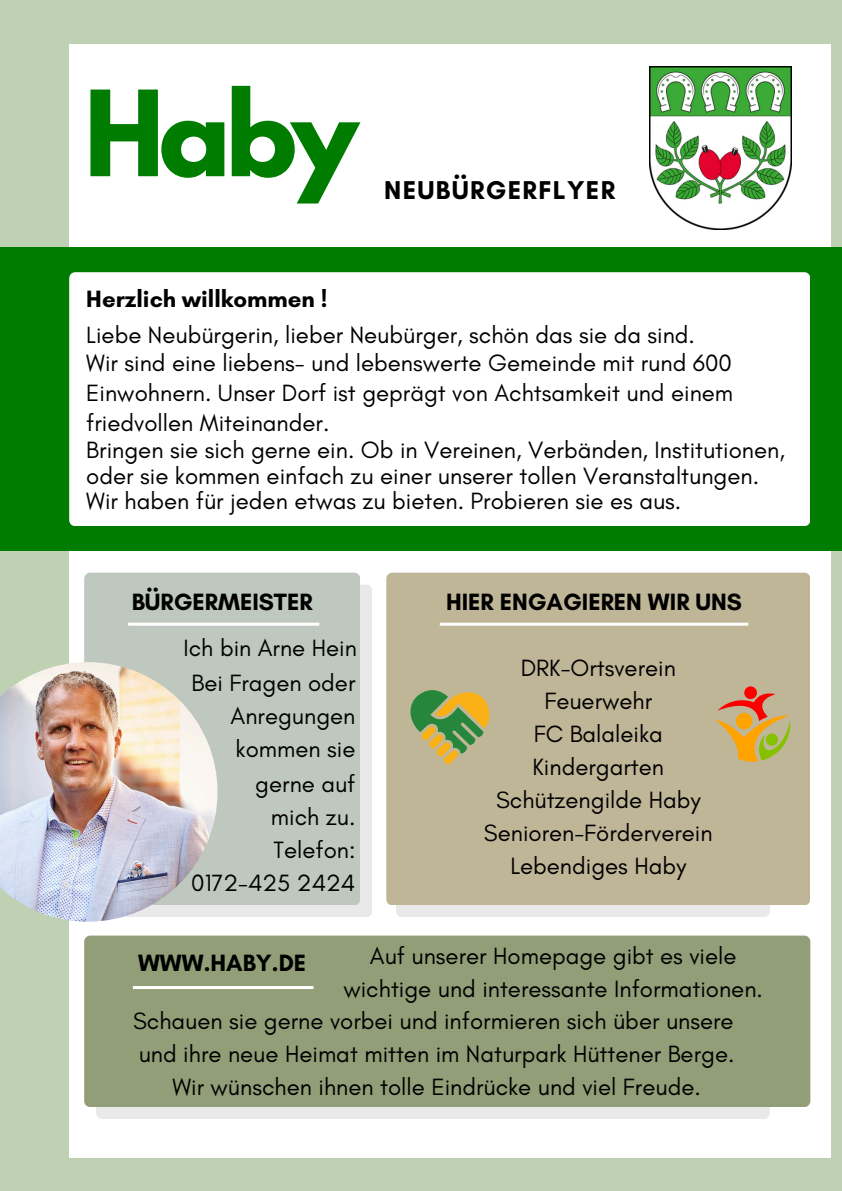
<style>
.page{position:relative;width:842px;height:1191px;background:#fff}
.page>*{position:absolute;margin:0;border:0;box-sizing:border-box;transform-origin:0 0}
.t1{font:700 105px "League Spartan";color:#007d00}
.t2{font:700 26.2px "Glacial Indifference";letter-spacing:.05em;color:#000}
.t3{font:24px/30px "Glacial Indifference";color:#000;text-align:justify}
.t4{font:700 24px "Glacial Indifference";color:#000}
</style>
<div class="page">
<div style="left:0;top:0;width:842px;height:1190px;background:#bfd1b3"></div>
<div style="left:69px;top:45px;width:762px;height:1112px;background:#fff"></div>
<div style="left:0;top:247px;width:842px;height:304px;background:#007d00"></div>
<div style="left:69px;top:272px;width:741px;height:254px;background:#fff;border-radius:6px"></div>
<div style="left:96px;top:584px;width:276px;height:332px;background:#e9e9e9;border-radius:6px"></div>
<div style="left:84px;top:572px;width:276px;height:332px;background:#bec8be;border-radius:6px"></div>
<div style="left:396px;top:584px;width:374px;height:333px;background:#e9e9e9;border-radius:6px"></div>
<div style="left:386px;top:572px;width:424px;height:333px;background:#bfb597;border-radius:6px"></div>
<div style="left:96px;top:947px;width:674px;height:171px;background:#e9e9e9;border-radius:6px"></div>
<div style="left:84px;top:935px;width:726px;height:171px;background:#929e77;border-radius:6px"></div>
<hr style="left:128px;top:622px;width:191px;height:3px;background:#fff">
<hr style="left:440px;top:622px;width:308px;height:3px;background:#fff">
<hr style="left:133px;top:985px;width:180px;height:3px;background:#fff">
<img style="left:650px;top:66px;width:142px;height:163px">
<img style="left:0;top:662px;width:218px;height:259px">
<svg style="left:715px;top:686px;width:75px;height:76px"></svg>
<svg style="left:410px;top:690px;width:80px;height:75px"></svg>
<p class="t1" style="left:84px;top:82px;width:276px">Haby</p>
<p class="t2" style="left:384px;top:174px;width:232px">NEUBÜRGERFLYER</p>
<h2 class="t4" style="left:86px;top:284px;width:243px">Herzlich willkommen !</h2>
<p class="t3" style="left:86px;top:319px;width:610px">Liebe Neubürgerin, lieber Neubürger, schön das sie da sind.</p>
<h2 class="t3" style="left:86px;top:347px;width:648px">Wir sind eine liebens- und lebenswerte Gemeinde mit rund 600<br>Einwohnern. Unser Dorf ist geprägt von Achtsamkeit und einem friedvollen Miteinander.</h2>
<p class="t3" style="left:86px;top:437px;width:700px;line-height:25.5px">Bringen sie sich gerne ein. Ob in Vereinen, Verbänden, Institutionen, oder sie kommen einfach zu einer unserer tollen Veranstaltungen.</p>
<p class="t3" style="left:86px;top:486px;width:596px">Wir haben für jeden etwas zu bieten. Probieren sie es aus.</p>
<p class="t4" style="left:132px;top:587px;width:182px">BÜRGERMEISTER</p>
<p class="t3" style="left:184px;top:632px;width:175px">Ich bin Arne Hein</p>
<p class="t3" style="left:191px;top:666px;width:166px;line-height:33px;text-align:right">Bei Fragen oder<br>Anregungen</p>
<p class="t3" style="left:236px;top:733px;width:121px">kommen sie</p>
<p class="t3" style="left:255px;top:768px;width:102px">gerne auf</p>
<p class="t3" style="left:271px;top:801px;width:86px">mich zu.</p>
<h2 class="t3" style="left:274px;top:834px;width:83px">Telefon:</h2>
<p class="t3" style="left:191px;top:867px;width:166px">0172-425 2424</p>
<p class="t4" style="left:446px;top:587px;width:297px">HIER ENGAGIEREN WIR UNS</p>
<p class="t3" style="left:521px;top:652px;width:157px">DRK-Ortsverein</p>
<p class="t3" style="left:544px;top:685px;width:109px">Feuerwehr</p>
<p class="t3" style="left:534px;top:718px;width:131px">FC Balaleika</p>
<h2 class="t3" style="left:533px;top:751px;width:133px">Kindergarten</h2>
<p class="t3" style="left:496px;top:784px;width:206px">Schützengilde Haby</p>
<p class="t3" style="left:484px;top:817px;width:230px">Senioren-Förderverein</p>
<p class="t3" style="left:510px;top:850px;width:177px">Lebendiges Haby</p>
<p class="t4" style="left:138px;top:947px;width:170px">WWW.HABY.DE</p>
<p class="t3" style="left:343px;top:939px;width:421px;line-height:33px;text-align:center">Auf unserer Homepage gibt es viele wichtige und interessante Informationen.</p>
<p class="t3" style="left:133px;top:1005px;width:602px">Schauen sie gerne vorbei und informieren sich über unsere</p>
<p class="t3" style="left:139px;top:1038px;width:597px">und ihre neue Heimat mitten im Naturpark Hüttener Berge.</p>
<p class="t3" style="left:172px;top:1071px;width:530px">Wir wünschen ihnen tolle Eindrücke und viel Freude.</p>
</div>
